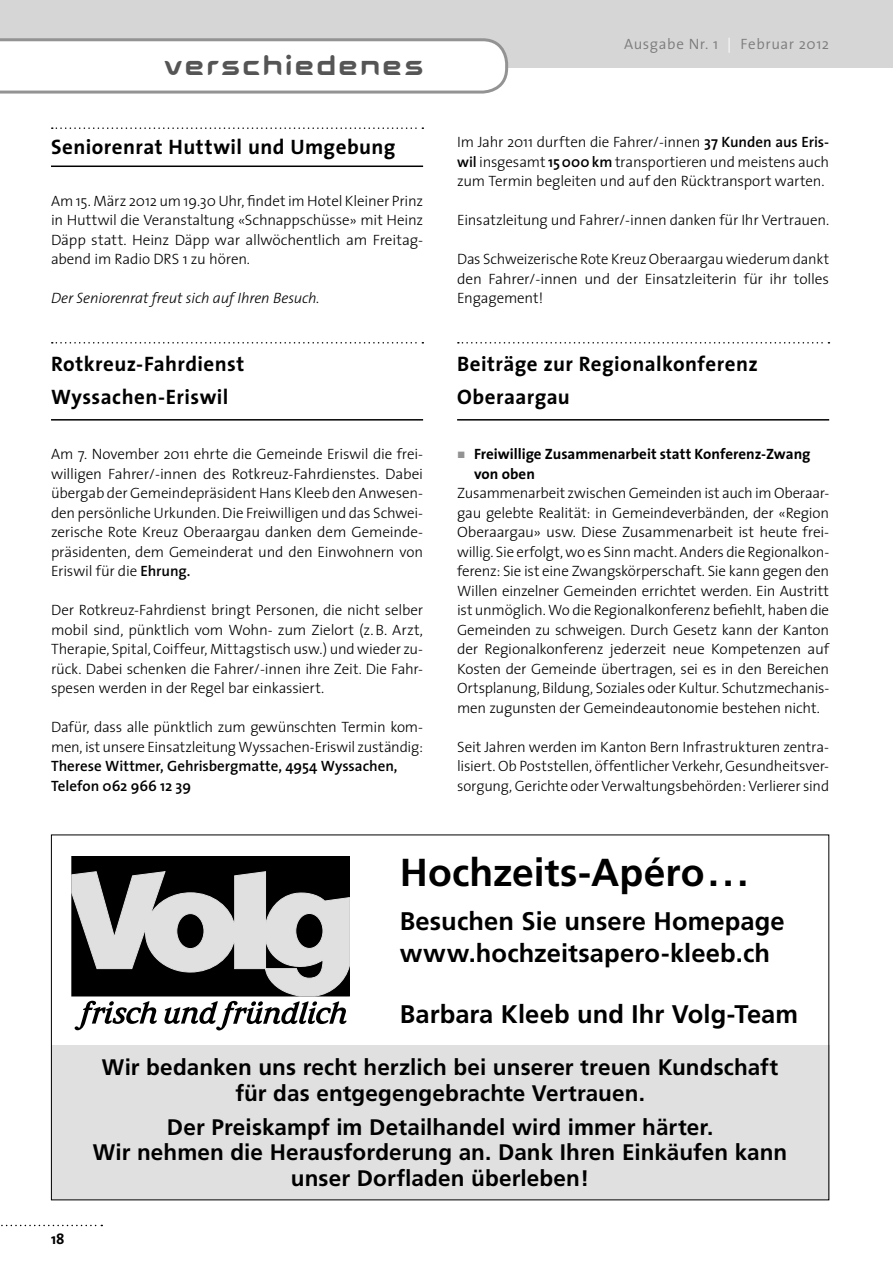
<style>
.page{position:relative;width:893px;height:1263px;background:#fff}
.page>*{position:absolute;margin:0;border:0;box-sizing:border-box;transform-origin:0 0}
.t1{font:700 39px "Frutiger";letter-spacing:.005em;color:#000}
.t2{font:30px "Aura";letter-spacing:.075em;color:#555}
.t3{font:700 25.5px/31.5px "Frutiger";letter-spacing:.005em;color:#000}
.t4{font:700 22.5px/25.5px "Frutiger";letter-spacing:.005em;color:#000;text-align:center}
.t5{font:700 21px/33px "The Sans";letter-spacing:.02em;color:#000}
.t6{font:300 15px/19.5px "The Sans";letter-spacing:-.015em;color:#000;text-align:justify}
.t7{font:600 15px/19.5px "The Sans";color:#000}
.t8{font:700 15px/19.5px "The Sans";color:#000}
.t9{font:italic 300 15px "The Sans";letter-spacing:-.01em;color:#000}
.t10{font:300 15px "The Sans";letter-spacing:.04em;color:#7c7c7c}
.s1{font-weight:600}
.s2{color:#fff}
</style>
<div class="page">
<div style="left:0;top:0;width:893px;height:68px;background:#d6d6d6"></div>
<svg style="left:0;top:38px;width:508px;height:56px"></svg>
<svg style="left:1px;top:1225px;width:101px;height:1px"></svg>
<svg style="left:52px;top:127px;width:371px;height:2px"></svg>
<hr style="left:51px;top:166px;width:372px;height:1px;background:#000">
<svg style="left:52px;top:342px;width:371px;height:2px"></svg>
<hr style="left:51px;top:419px;width:372px;height:2px;background:#000">
<svg style="left:458px;top:342px;width:371px;height:2px"></svg>
<hr style="left:457px;top:419px;width:372px;height:2px;background:#000">
<div style="left:51px;top:1045px;width:778px;height:154px;background:#e0e0e0"></div>
<div style="left:72px;top:856px;width:277px;height:140px;background:#000"></div>
<svg style="left:72px;top:871px;width:278px;height:159px"></svg>
<h2 class="t2" style="left:165px;top:54px;width:260px">verschiedenes</h2>
<h3 class="t5" style="left:51px;top:130px;width:346px">Seniorenrat Huttwil und Umgebung</h3>
<p class="t6" style="left:51px;top:190px;width:374px">Am 15. März 2012 um 19.30 Uhr, findet im Hotel Kleiner Prinz in Huttwil die Veranstaltung «Schnappschüsse» mit Heinz Däpp statt. Heinz Däpp war allwöchentlich am Freitag&shy;abend im Radio DRS 1 zu hören.</p>
<p class="t9" style="left:51px;top:286px;width:270px">Der Seniorenrat freut sich auf Ihren Besuch.</p>
<h3 class="t5" style="left:51px;top:347px;width:195px">Rotkreuz-Fahrdienst<br>Wyssachen-Eriswil</h3>
<p class="t6" style="left:51px;top:444px;width:374px">Am 7. November 2011 ehrte die Gemeinde Eriswil die frei&shy;willigen Fahrer/-innen des Rotkreuz-Fahrdienstes. Dabei übergab der Gemeindepräsident Hans Kleeb den Anwesen&shy;den persönliche Urkunden. Die Freiwilligen und das Schwei&shy;zerische Rote Kreuz Oberaargau danken dem Gemeinde&shy;präsidenten, dem Gemeinderat und den Einwohnern von Eriswil für die <span class="s1">Ehrung.</span></p>
<p class="t6" style="left:51px;top:600px;width:374px">Der Rotkreuz-Fahrdienst bringt Personen, die nicht selber mobil sind, pünktlich vom Wohn- zum Zielort (z.B. Arzt, Therapie, Spital, Coiffeur, Mittagstisch usw.) und wieder zu&shy;rück. Dabei schenken die Fahrer/-innen ihre Zeit. Die Fahr&shy;spesen werden in der Regel bar einkassiert.</p>
<p class="t6" style="left:51px;top:717px;width:374px">Dafür, dass alle pünktlich zum gewünschten Termin kom&shy;men, ist unsere Einsatzleitung Wyssachen-Eriswil zuständig:</p>
<p class="t7" style="left:51px;top:756px;width:348px">Therese Wittmer, Gehrisbergmatte, 4954 Wyssachen,<br>Telefon 062 966 12 39</p>
<p class="t10" style="left:624px;top:32px;width:207px">Ausgabe Nr. 1 <span class="s2">|</span> Februar 2012</p>
<p class="t6" style="left:457px;top:132px;width:374px">Im Jahr 2011 durften die Fahrer/-innen <span class="s1">37 Kunden aus Eris&shy;wil</span> insgesamt <span class="s1">15000 km</span> transportieren und meistens auch zum Termin begleiten und auf den Rücktransport warten.</p>
<p class="t6" style="left:457px;top:210px;width:374px">Einsatzleitung und Fahrer/-innen danken für Ihr Vertrauen.</p>
<p class="t6" style="left:457px;top:249px;width:374px">Das Schweizerische Rote Kreuz Oberaargau wiederum dankt den Fahrer/-innen und der Einsatzleiterin für ihr tolles Engagement!</p>
<h3 class="t5" style="left:457px;top:347px;width:302px">Beiträge zur Regionalkonferenz<br>Oberaargau</h3>
<p class="t8" style="left:474px;top:444px;width:338px">Freiwillige Zusammenarbeit statt Konferenz-Zwang von oben</p>
<p class="t6" style="left:457px;top:483px;width:374px">Zusammenarbeit zwischen Gemeinden ist auch im Oberaar&shy;gau gelebte Realität: in Gemeindeverbänden, der -«Region Oberaargau» usw. Diese Zusammenarbeit ist heute frei&shy;willig. Sie erfolgt, wo es Sinn macht. Anders die Regionalkon&shy;ferenz: Sie ist eine Zwangskörperschaft. Sie kann gegen den Willen einzelner Gemeinden errichtet werden. Ein Austritt ist unmöglich. Wo die Regionalkonferenz befiehlt, haben die Gemeinden zu schweigen. Durch Gesetz kann der Kanton der Regionalkonferenz jederzeit neue Kompetenzen auf Kosten der Gemeinde übertragen, sei es in den Bereichen Ortsplanung, Bildung, Soziales oder Kultur. Schutzmechanis&shy;men zugunsten der Gemeindeautonomie bestehen nicht.</p>
<p class="t6" style="left:457px;top:736px;width:374px">Seit Jahren werden im Kanton Bern Infrastrukturen zentra&shy;lisiert. Ob Poststellen, öffentlicher Verkehr, Gesundheitsver&shy;sorgung, Gerichte oder Verwaltungsbehörden: Verlierer sind</p>
<p class="t8" style="left:51px;top:1229px;width:15px">18</p>
<h1 class="t1" style="left:400px;top:850px;width:350px">Hochzeits-Apéro...</h1>
<h3 class="t3" style="left:400px;top:905px;width:387px">Besuchen Sie unsere Homepage www.hochzeitsapero-kleeb.ch</h3>
<h3 class="t3" style="left:400px;top:998px;width:400px">Barbara Kleeb und Ihr Volg-Team</h3>
<h3 class="t4" style="left:102px;top:1054px;width:678px">Wir bedanken uns recht herzlich bei unserer treuen Kundschaft für das entgegengebrachte Vertrauen.</h3>
<h3 class="t4" style="left:93px;top:1114px;width:696px">Der Preiskampf im Detailhandel wird immer härter.<br>Wir nehmen die Herausforderung an. Dank Ihren Einkäufen kann unser Dorfladen überleben!</h3>
</div>
